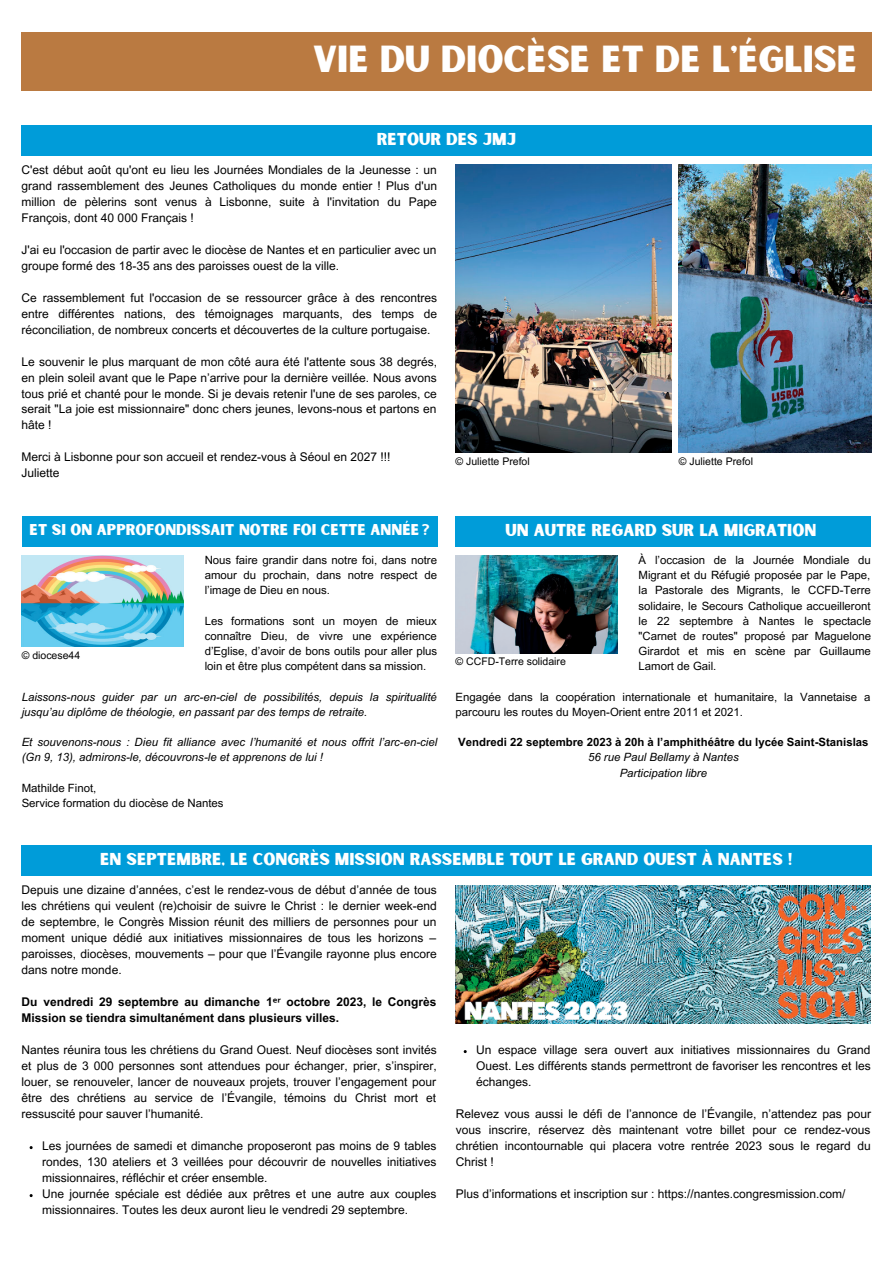
<style>
.page{position:relative;width:893px;height:1264px;background:#fff}
.page>*{position:absolute;margin:0;border:0;box-sizing:border-box;transform-origin:0 0}
.t1{font:36px "Sunborn Sans One";color:#fff}
.t2{font:16.5px "Sunborn Sans One";color:#fff}
.t3{font:15px "Sunborn Sans One";color:#fff}
.t4{font:12px/16px "Arial MT Pro";color:#000;text-align:justify}
.t5{font:700 12px/16px "Arial MT Pro";color:#000}
.t6{font:11.4px/15.1px "Arial MT Pro";color:#000;text-align:justify}
.t7{font:italic 11.4px/15.1px "Arial MT Pro";color:#000}
.t8{font:700 11.4px "Arial MT Pro";color:#000}
.t9{font:10.5px "Arial MT Pro";color:#000}
.s1{font-family:"Noto Sans"}
</style>
<div class="page">
<div style="left:21px;top:32px;width:850px;height:59px;background:#ba7a41"></div>
<div style="left:22px;top:516px;width:415px;height:30px;background:#009cd9"></div>
<img style="left:21px;top:555px;width:162px;height:91px">
<div style="left:455px;top:516px;width:416px;height:30px;background:#009cd9"></div>
<img style="left:455px;top:555px;width:162px;height:98px">
<div style="left:21px;top:845px;width:850px;height:31px;background:#009cd9"></div>
<img style="left:455px;top:885px;width:415px;height:138px">
<div style="left:21px;top:125px;width:850px;height:30px;background:#009cd9"></div>
<img style="left:678px;top:165px;width:193px;height:287px">
<img style="left:455px;top:165px;width:216px;height:287px">
<p class="t1" style="left:313px;top:36px;width:545px">VIE DU DIOCÈSE ET DE L'ÉGLISE</p>
<p class="t2" style="left:376px;top:128px;width:141px">RETOUR DES JMJ</p>
<p class="t4" style="left:22px;top:163px;width:417px">C'est début août qu'ont eu lieu les Journées Mondiales de la Jeunesse : un grand rassemblement des Jeunes Catholiques du monde entier ! Plus d'un million de pèlerins sont venus à Lisbonne, suite à l'invitation du Pape François, dont 40 000 Français !</p>
<p class="t4" style="left:22px;top:243px;width:416px">J'ai eu l'occasion de partir avec le diocèse de Nantes et en particulier avec un groupe formé des 18-35 ans des paroisses ouest de la ville.</p>
<p class="t4" style="left:22px;top:291px;width:417px">Ce rassemblement fut l'occasion de se ressourcer grâce à des rencontres entre différentes nations, des témoignages marquants, des temps de réconciliation, de nombreux concerts et découvertes de la culture portugaise.</p>
<p class="t4" style="left:22px;top:355px;width:417px">Le souvenir le plus marquant de mon côté aura été l'attente sous 38 degrés, en plein soleil avant que le Pape n’arrive pour la dernière veillée. Nous avons tous prié et chanté pour le monde. Si je devais retenir l'une de ses paroles, ce serait "La joie est missionnaire" donc chers jeunes, levons-nous et partons en hâte !</p>
<p class="t4" style="left:22px;top:451px;width:370px">Merci à Lisbonne pour son accueil et rendez-vous à Séoul en 2027 !!!</p>
<p class="t4" style="left:22px;top:467px;width:39px">Juliette</p>
<p class="t9" style="left:455px;top:457px;width:76px">© Juliette Prefol</p>
<p class="t9" style="left:678px;top:457px;width:76px">© Juliette Prefol</p>
<p class="t3" style="left:30px;top:520px;width:401px">ET SI ON APPROFONDISSAIT NOTRE FOI CETTE ANNÉE ?</p>
<p class="t6" style="left:205px;top:554px;width:234px">Nous faire grandir dans notre foi, dans notre amour du prochain, dans notre respect de l’image de Dieu en nous.</p>
<p class="t6" style="left:205px;top:614px;width:234px">Les formations sont un moyen de mieux connaître Dieu, de vivre une expérience d’Eglise, d’avoir de bons outils pour aller plus loin et être plus compétent dans sa mission.</p>
<p class="t9" style="left:22px;top:651px;width:60px">© diocese44</p>
<p class="t7" style="left:22px;top:690px;width:417px">Laissons-nous guider par un arc-en-ciel de possibilités, depuis la spiritualité jusqu’au diplôme de théologie, en passant par des temps de retraite.</p>
<p class="t7" style="left:22px;top:736px;width:417px">Et souvenons-nous : Dieu fit alliance avec l’humanité et nous offrit l’arc-en-ciel (Gn 9, 13), admirons-le, découvrons-le et apprenons de lui !</p>
<p class="t6" style="left:22px;top:781px;width:76px">Mathilde Finot,</p>
<p class="t6" style="left:22px;top:796px;width:203px">Service formation du diocèse de Nantes</p>
<p class="t2" style="left:505px;top:519px;width:312px">UN AUTRE REGARD SUR LA MIGRATION</p>
<p class="t6" style="left:638px;top:554px;width:234px">À l’occasion de la Journée Mondiale du Migrant et du Réfugié proposée par le Pape, la Pastorale des Migrants, le CCFD-Terre solidaire, le Secours Catholique accueilleront le 22 septembre à Nantes le spectacle "Carnet de routes" proposé par Maguelone Girardot et mis en scène par Guillaume Lamort de Gail.</p>
<p class="t9" style="left:455px;top:657px;width:112px">© CCFD-Terre solidaire</p>
<p class="t6" style="left:455px;top:690px;width:416px">Engagée dans la coopération internationale et humanitaire, la Vannetaise a parcouru les routes du Moyen-Orient entre 2011 et 2021.</p>
<p class="t8" style="left:458px;top:738px;width:411px">Vendredi 22 septembre 2023 à 20h à l’amphithéâtre du lycée Saint-Stanislas</p>
<p class="t7" style="left:588px;top:751px;width:152px">56 rue Paul Bellamy à Nantes</p>
<p class="t7" style="left:619px;top:766px;width:89px">Participation libre</p>
<p class="t2" style="left:100px;top:848px;width:693px">EN SEPTEMBRE, LE CONGRÈS MISSION RASSEMBLE TOUT LE GRAND OUEST À NANTES !</p>
<p class="t4" style="left:22px;top:883px;width:416px">Depuis une dizaine d’années, c’est le rendez-vous de début d’année de tous les chrétiens qui veulent (re)choisir de suivre le Christ : le dernier week-end de septembre, le Congrès Mission réunit des milliers de personnes pour un moment unique dédié aux initiatives missionnaires de tous les horizons – paroisses, diocèses, mouvements – pour que l’Évangile rayonne plus encore dans notre monde.</p>
<p class="t5" style="left:22px;top:995px;width:416px">Du vendredi 29 septembre au dimanche 1<span class="s1">ᵉʳ</span> octobre 2023, le Congrès<br>Mission se tiendra simultanément dans plusieurs villes.</p>
<p class="t4" style="left:22px;top:1043px;width:416px">Nantes réunira tous les chrétiens du Grand Ouest. Neuf diocèses sont invités et plus de 3 000 personnes sont attendues pour échanger, prier, s’inspirer, louer, se renouveler, lancer de nouveaux projets, trouver l’engagement pour être des chrétiens au service de l’Évangile, témoins du Christ mort et ressuscité pour sauver l’humanité.</p>
<p class="t4" style="left:42px;top:1139px;width:396px">Les journées de samedi et dimanche proposeront pas moins de 9 tables rondes, 130 ateliers et 3 veillées pour découvrir de nouvelles initiatives missionnaires, réfléchir et créer ensemble.</p>
<p class="t4" style="left:42px;top:1187px;width:396px">Une journée spéciale est dédiée aux prêtres et une autre aux couples missionnaires. Toutes les deux auront lieu le vendredi 29 septembre.</p>
<p class="t4" style="left:476px;top:1043px;width:396px">Un espace village sera ouvert aux initiatives missionnaires du Grand Ouest. Les différents stands permettront de favoriser les rencontres et les échanges.</p>
<p class="t4" style="left:455px;top:1107px;width:417px">Relevez vous aussi le défi de l’annonce de l’Évangile, n’attendez pas pour vous inscrire, réservez dès maintenant votre billet pour ce rendez-vous chrétien incontournable qui placera votre rentrée 2023 sous le regard du Christ !</p>
<p class="t4" style="left:455px;top:1187px;width:391px">Plus d’informations et inscription sur : https://nantes.congresmission.com/</p>
</div>
